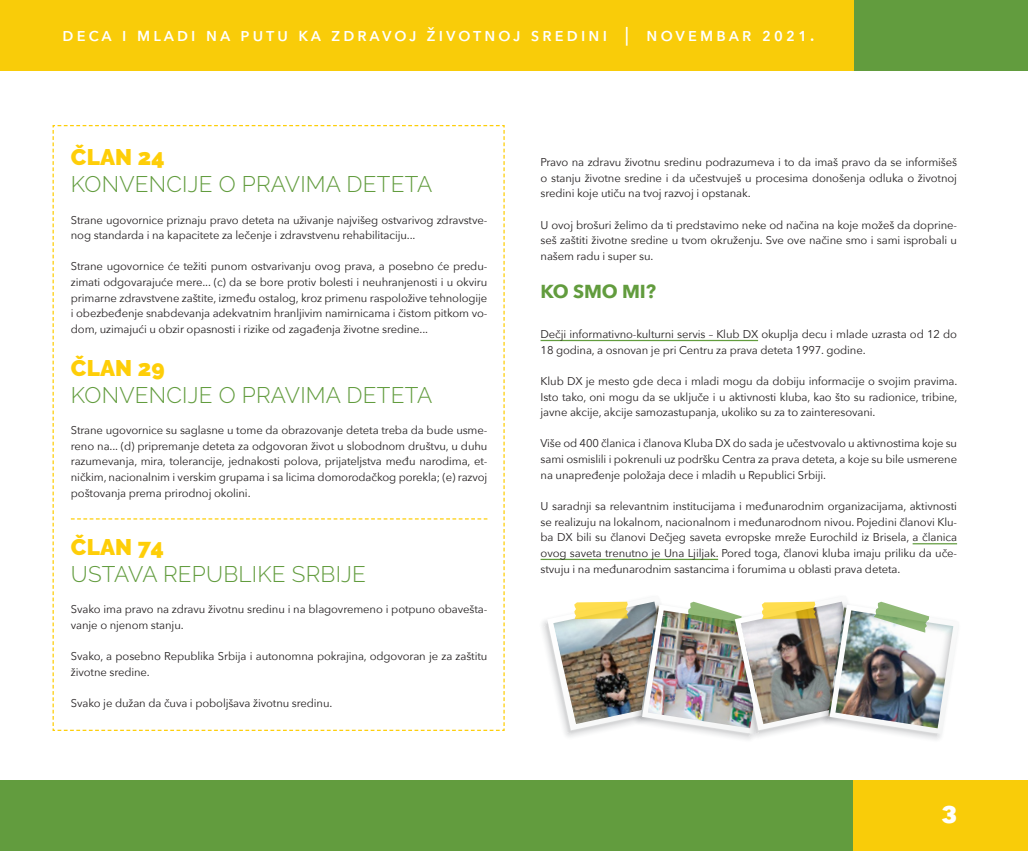
<style>
.page{position:relative;width:1028px;height:851px;background:#fff}
.page>*{position:absolute;margin:0;border:0;box-sizing:border-box;transform-origin:0 0}
.t1{font:700 30px "Avenir Next";color:#fff}
.t2{font:300 22.5px "Raleway";letter-spacing:.01em;color:#629c3e}
.t3{font:900 22.5px "Raleway";letter-spacing:.01em;color:#fece08}
.t4{font:500 18.75px "Avenir Next";letter-spacing:.14em;color:#fff}
.t5{font:700 18.75px "Avenir Next";letter-spacing:-.01em;color:#629c3e}
.t6{font:11.25px/15.6px "Avenir Next";letter-spacing:-.01em;color:#231f20;text-align:justify}
</style>
<div class="page">
<div style="left:0;top:0;width:1028px;height:71px;background:#629c3e"></div>
<div style="left:0;top:0;width:853px;height:71px;background:#fece08"></div>
<div style="left:0;top:780px;width:1028px;height:70px;background:#629c3e"></div>
<div style="left:853px;top:780px;width:175px;height:70px;background:#fece08"></div>
<hr style="left:540px;top:340px;width:218px;height:1px;background:#629c3e">
<hr style="left:912px;top:543px;width:45px;height:1px;background:#629c3e">
<hr style="left:540px;top:558px;width:178px;height:2px;background:#629c3e">
<svg style="left:53px;top:125px;width:451px;height:605px"></svg>
<img style="left:542px;top:601px;width:412px;height:139px">
<h3 class="t4" style="left:62px;top:19px;width:754px">deca i mladi na putu ka zdravoj životnoj sredini | novembar 2021.</h3>
<h2 class="t3" style="left:71px;top:144px;width:95px">ČLAN 24</h2>
<h2 class="t2" style="left:71px;top:171px;width:363px">KONVENCIJE O PRAVIMA DETETA</h2>
<p class="t6" style="left:71px;top:211px;width:418px">Strane ugovornice priznaju pravo deteta na uživanje najvišeg ostvarivog zdravstve&shy;nog standarda i na kapacitete za lečenje i zdravstvenu rehabilitaciju...</p>
<p class="t6" style="left:71px;top:258px;width:418px">Strane ugovornice će težiti punom ostvarivanju ovog prava, a posebno će predu&shy;zimati odgovarajuće mere... (c) da se bore protiv bolesti i neuhranjenosti i u okviru primarne zdravstvene zaštite, između ostalog, kroz primenu raspoložive tehnologije i obezbeđenje snabdevanja adekvatnim hranljivim namirnicama i čistom pitkom vo&shy;dom, uzimajući u obzir opasnosti i rizike od zagađenja životne sredine...</p>
<h2 class="t3" style="left:71px;top:354px;width:95px">ČLAN 29</h2>
<h2 class="t2" style="left:71px;top:381px;width:363px">KONVENCIJE O PRAVIMA DETETA</h2>
<p class="t6" style="left:71px;top:421px;width:418px">Strane ugovornice su saglasne u tome da obrazovanje deteta treba da bude usme&shy;reno na... (d) pripremanje deteta za odgovoran život u slobodnom društvu, u duhu razumevanja, mira, tolerancije, jednakosti polova, prijateljstva među narodima, et&shy;ničkim, nacionalnim i verskim grupama i sa licima domorodačkog porekla; (e) razvoj poštovanja prema prirodnoj okolini.</p>
<h2 class="t3" style="left:71px;top:533px;width:94px">ČLAN 74</h2>
<h2 class="t2" style="left:71px;top:560px;width:296px">USTAVA REPUBLIKE SRBIJE</h2>
<p class="t6" style="left:71px;top:600px;width:418px">Svako ima pravo na zdravu životnu sredinu i na blagovremeno i potpuno obavešta&shy;vanje o njenom stanju.</p>
<p class="t6" style="left:71px;top:647px;width:418px">Svako, a posebno Republika Srbija i autonomna pokrajina, odgovoran je za zaštitu životne sredine.</p>
<p class="t6" style="left:71px;top:694px;width:263px">Svako je dužan da čuva i poboljšava životnu sredinu.</p>
<p class="t6" style="left:540px;top:154px;width:418px">Pravo na zdravu životnu sredinu podrazumeva i to da imaš pravo da se informišeš o stanju životne sredine i da učestvuješ u procesima donošenja odluka o životnoj sredini koje utiču na tvoj razvoj i opstanak.</p>
<p class="t6" style="left:540px;top:216px;width:418px">U ovoj brošuri želimo da ti predstavimo neke od načina na koje možeš da doprine&shy;seš zaštiti životne sredine u tvom okruženju. Sve ove načine smo i sami isprobali u našem radu i super su.</p>
<h3 class="t5" style="left:540px;top:275px;width:117px">KO SMO MI?</h3>
<p class="t6" style="left:540px;top:326px;width:418px">Dečji informativno-kulturni servis – Klub DX okuplja decu i mlade uzrasta od 12 do<br>18 godina, a osnovan je pri Centru za prava deteta 1997. godine.</p>
<p class="t6" style="left:540px;top:372px;width:418px">Klub DX je mesto gde deca i mladi mogu da dobiju informacije o svojim pravima.<br>Isto tako, oni mogu da se uključe i u aktivnosti kluba, kao što su radionice, tribine, javne akcije, akcije samozastupanja, ukoliko su za to zainteresovani.</p>
<p class="t6" style="left:540px;top:435px;width:418px">Više od 400 članica i članova Kluba DX do sada je učestvovalo u aktivnostima koje su sami osmislili i pokrenuli uz podršku Centra za prava deteta, a koje su bile usmerene na unapređenje položaja dece i mladih u Republici Srbiji.</p>
<p class="t6" style="left:540px;top:497px;width:418px">U saradnji sa relevantnim institucijama i međunarodnim organizacijama, aktivnosti se realizuju na lokalnom, nacionalnom i međunarodnom nivou. Pojedini članovi Klu&shy;ba DX bili su članovi Dečjeg saveta evropske mreže Eurochild iz Brisela, a članica ovog saveta trenutno je Una Ljiljak. Pored toga, članovi kluba imaju priliku da uče&shy;stvuju i na međunarodnim sastancima i forumima u oblasti prava deteta.</p>
<h1 class="t1" style="left:941px;top:786px;width:19px">3</h1>
</div>
